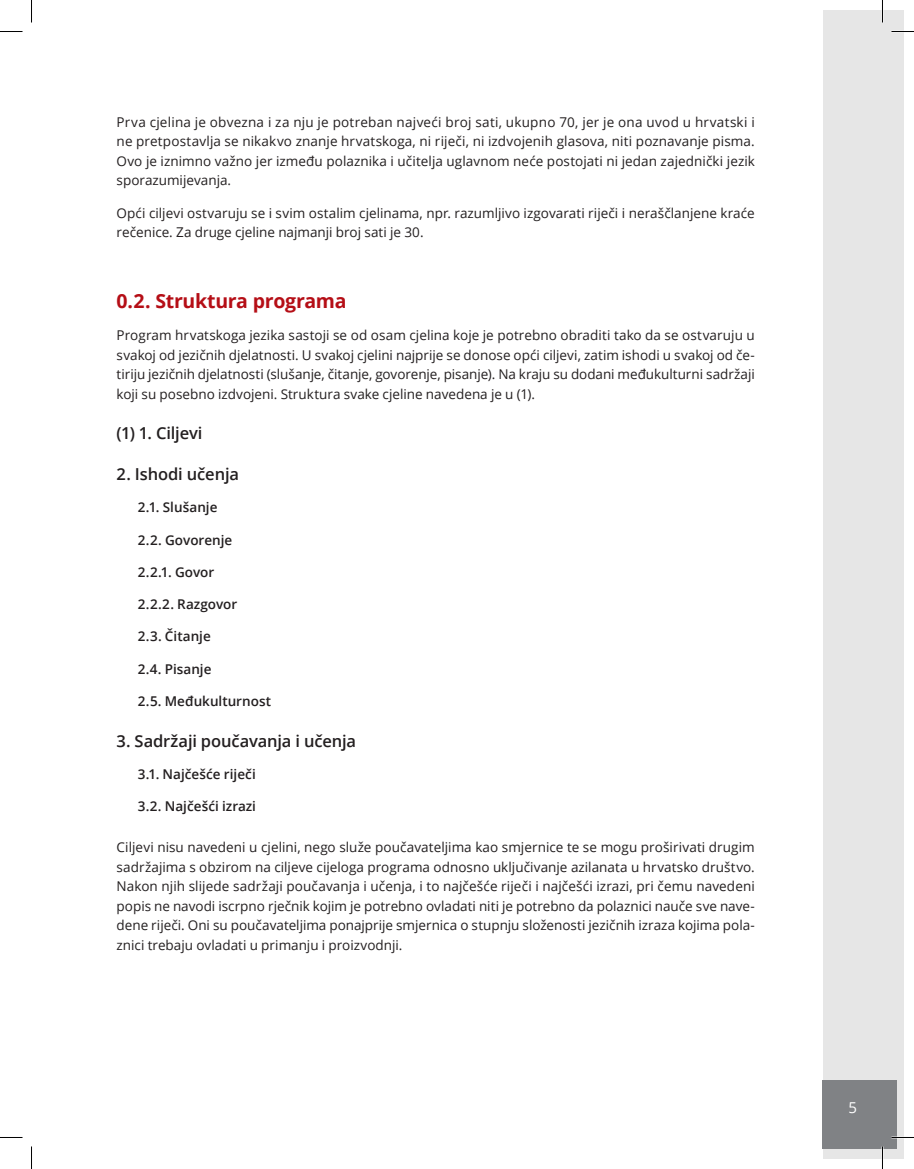
<style>
.page{position:relative;width:914px;height:1169px;background:#fff}
.page>*{position:absolute;margin:0;border:0;box-sizing:border-box;transform-origin:0 0}
.t1{font:700 19.5px "Open Sans";letter-spacing:-.015em;color:#b50e16}
.t2{font:600 16.5px "Open Sans";letter-spacing:-.01em;color:#231f20}
.t3{font:15px "Open Sans";color:#fff}
.t4{font:13.5px/19.5px "Open Sans";color:#231f20;text-align:justify}
.t5{font:600 13.5px "Open Sans";color:#231f20}
</style>
<div class="page">
<div style="left:822px;top:10px;width:81px;height:1148px;background:#e6e6e6"></div>
<div style="left:822px;top:1080px;width:74px;height:68px;background:#808285"></div>
<hr style="left:891px;top:1136px;width:22px;height:2px;background:#fff">
<hr style="left:881px;top:0;width:2px;height:23px;background:#fff">
<hr style="left:881px;top:1146px;width:2px;height:23px;background:#fff">
<svg style="left:0;top:31px;width:22px;height:1px"></svg>
<svg style="left:891px;top:31px;width:22px;height:1px"></svg>
<svg style="left:0;top:1137px;width:22px;height:1px"></svg>
<svg style="left:891px;top:1137px;width:22px;height:1px"></svg>
<svg style="left:31px;top:0;width:1px;height:23px"></svg>
<svg style="left:31px;top:1146px;width:1px;height:23px"></svg>
<svg style="left:882px;top:0;width:1px;height:23px"></svg>
<svg style="left:882px;top:1146px;width:1px;height:23px"></svg>
<p class="t4" style="left:117px;top:112px;width:639px">Prva cjelina je obvezna i za nju je potreban najveći broj sati, ukupno 70, jer je ona uvod u hrvatski i ne pretpostavlja se nikakvo znanje hrvatskoga, ni riječi, ni izdvojenih glasova, niti poznavanje pisma.<br>Ovo je iznimno važno jer između polaznika i učitelja uglavnom neće postojati ni jedan zajednički jezik sporazumijevanja.</p>
<p class="t4" style="left:117px;top:203px;width:639px">Opći ciljevi ostvaruju se i svim ostalim cjelinama, npr. razumljivo izgovarati riječi i neraščlanjene kraće rečenice. Za druge cjeline najmanji broj sati je 30.</p>
<h1 class="t1" style="left:117px;top:287px;width:231px">0.2. Struktura programa</h1>
<p class="t4" style="left:117px;top:325px;width:639px">Program hrvatskoga jezika sastoji se od osam cjelina koje je potrebno obraditi tako da se ostvaruju u svakoj od jezičnih djelatnosti. U svakoj cjelini najprije se donose opći ciljevi, zatim ishodi u svakoj od če&shy;tiriju jezičnih djelatnosti (slušanje, čitanje, govorenje, pisanje). Na kraju su dodani međukulturni sadržaji koji su posebno izdvojeni. Struktura svake cjeline navedena je u (1).</p>
<p class="t2" style="left:117px;top:422px;width:87px">(1) 1. Ciljevi</p>
<p class="t2" style="left:117px;top:463px;width:124px">2. Ishodi učenja</p>
<p class="t5" style="left:138px;top:498px;width:81px">2.1. Slušanje</p>
<p class="t5" style="left:138px;top:530px;width:96px">2.2. Govorenje</p>
<p class="t5" style="left:138px;top:563px;width:78px">2.2.1. Govor</p>
<p class="t5" style="left:138px;top:595px;width:101px">2.2.2. Razgovor</p>
<p class="t5" style="left:138px;top:627px;width:74px">2.3. Čitanje</p>
<p class="t5" style="left:138px;top:659px;width:75px">2.4. Pisanje</p>
<p class="t5" style="left:138px;top:692px;width:135px">2.5. Međukulturnost</p>
<p class="t2" style="left:117px;top:729px;width:241px">3. Sadržaji poučavanja i učenja</p>
<p class="t5" style="left:138px;top:765px;width:119px">3.1. Najčešće riječi</p>
<p class="t5" style="left:138px;top:797px;width:120px">3.2. Najčešći izrazi</p>
<p class="t4" style="left:117px;top:837px;width:639px">Ciljevi nisu navedeni u cjelini, nego služe poučavateljima kao smjernice te se mogu proširivati drugim sadržajima s obzirom na ciljeve cijeloga programa odnosno uključivanje azilanata u hrvatsko društvo.<br>Nakon njih slijede sadržaji poučavanja i učenja, i to najčešće riječi i najčešći izrazi, pri čemu navedeni popis ne navodi iscrpno rječnik kojim je potrebno ovladati niti je potrebno da polaznici nauče sve nave&shy;dene riječi. Oni su poučavateljima ponajprije smjernica o stupnju složenosti jezičnih izraza kojima pola&shy;znici trebaju ovladati u primanju i proizvodnji.</p>
<p class="t3" style="left:848px;top:1097px;width:10px">5</p>
</div>
